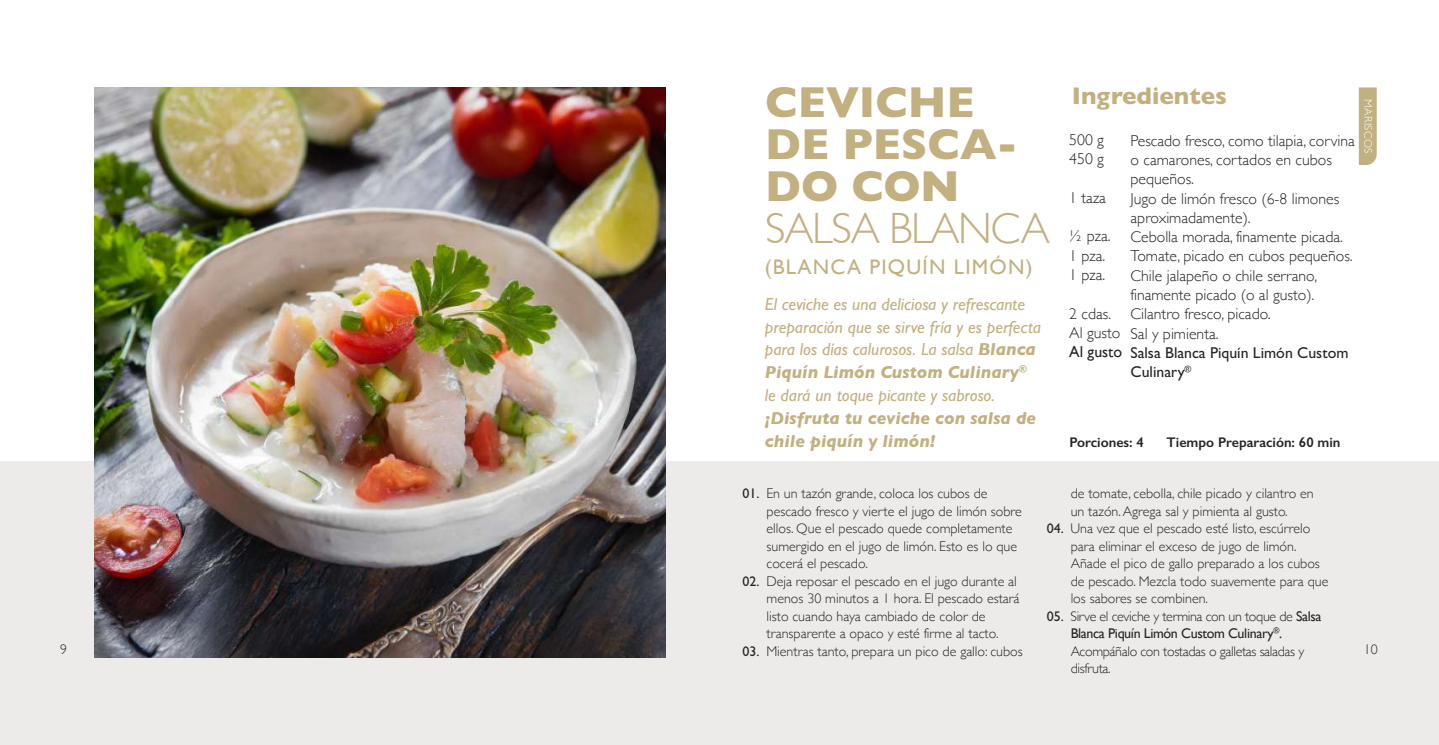
<style>
.page{position:relative;width:1439px;height:745px;background:#fff}
.page>*{position:absolute;margin:0;border:0;box-sizing:border-box;transform-origin:0 0}
.t1{font:800 43.75px/42px "Gill Sans";color:#c3b080}
.t2{font:300 43.75px "Gill Sans";letter-spacing:-.03em;color:#c3b080}
.t3{font:800 24.32px "Gill Sans";color:#c3b080}
.t4{font:21px "Gill Sans";letter-spacing:.06em;color:#c3b080}
.t5{font:italic 500 17.5px/22.8px "Gill Sans";color:#c3b080}
.t6{font:italic 800 17.5px/22.8px "Gill Sans";color:#c3b080}
.t7{font:300 15.75px/19.2px "Gill Sans";color:#262424}
.t8{font:500 15.75px/19.2px "Gill Sans";color:#262424}
.t9{font:15.75px "Gill Sans";color:#262424}
.t10{font:300 14px/17.5px "Gill Sans";color:#262424}
.t11{font:300 14px/17.5px "Gill Sans";letter-spacing:-.025em;color:#262424}
.t12{font:600 14px "Gill Sans";color:#262424}
.t13{font:300 11.03px "Gill Sans";letter-spacing:.04em;color:#fff}
.s1{font-weight:800}
.s2{font-weight:500}
.s3{font-weight:400}
</style>
<div class="page">
<div style="left:0;top:461px;width:1439px;height:283px;background:#edebea"></div>
<img style="left:94px;top:87px;width:571px;height:570px">
<svg style="left:1358px;top:87px;width:18px;height:78px"></svg>
<h1 class="t1" style="left:765px;top:81px;width:254px">CEVICHE<br>DE PESCA-<br>DO CON</h1>
<h1 class="t2" style="left:765px;top:194px;width:286px">SALSA BLANCA</h1>
<h3 class="t4" style="left:765px;top:254px;width:269px">(BLANCA PIQUÍN LIMÓN)</h3>
<p class="t5" style="left:765px;top:292px;width:278px">El ceviche es una deliciosa y refrescante preparación que se sirve fría y es perfecta para los días calurosos. La salsa <span class="s1">Blanca Piquín Limón Custom Culinary</span><sup>® </sup>le dará un toque picante y sabroso.</p>
<p class="t6" style="left:765px;top:406px;width:273px">¡Disfruta tu ceviche con salsa de chile piquín y limón!</p>
<h2 class="t3" style="left:1072px;top:82px;width:157px">Ingredientes</h2>
<p class="t7" style="left:1069px;top:129px;width:36px">500 g<br>450 g</p>
<p class="t7" style="left:1069px;top:187px;width:38px">1 taza</p>
<p class="t7" style="left:1069px;top:226px;width:43px">½ pza.<br>1 pza.<br>1 pza.</p>
<p class="t7" style="left:1069px;top:303px;width:53px">2 cdas.<br>Al gusto</p>
<p class="t9" style="left:1069px;top:342px;width:54px">Al gusto</p>
<p class="t7" style="left:1130px;top:130px;width:226px">Pescado fresco, como tilapia, corvina o camarones, cortados en cubos pequeños.<br>Jugo de limón fresco (6-8 limones aproximadamente).<br>Cebolla morada, finamente picada.<br>Tomate, picado en cubos pequeños.<br>Chile jalapeño o chile serrano, finamente picado (o al gusto).<br>Cilantro fresco, picado.<br>Sal y pimienta.</p>
<p class="t8" style="left:1130px;top:342px;width:219px">Salsa Blanca Piquín Limón Custom<br>Culinary<sup>®</sup></p>
<p class="t13" style="left:1377px;top:99px;width:56px;rotate:90deg">MARISCOS</p>
<p class="t12" style="left:1069px;top:433px;width:76px">Porciones: 4</p>
<p class="t12" style="left:1166px;top:433px;width:175px">Tiempo Preparación: 60 min</p>
<p class="t10" style="left:766px;top:483px;width:257px;text-indent:-24px"><span class="s2">01.</span> En un tazón grande, coloca los cubos de pescado fresco y vierte el jugo de limón sobre ellos. Que el pescado quede completamente sumergido en el jugo de limón. Esto es lo que cocerá el pescado.</p>
<p class="t10" style="left:766px;top:571px;width:254px;text-indent:-24px"><span class="s2">02.</span> Deja reposar el pescado en el jugo durante al menos 30 minutos a 1 hora. El pescado estará listo cuando haya cambiado de color de transparente a opaco y esté firme al tacto.</p>
<p class="t10" style="left:742px;top:641px;width:282px"><span class="s2">03.</span> Mientras tanto, prepara un pico de gallo: cubos</p>
<p class="t10" style="left:1070px;top:483px;width:245px">de tomate, cebolla, chile picado y cilantro en un tazón. Agrega sal y pimienta al gusto.</p>
<p class="t10" style="left:1070px;top:518px;width:259px;text-indent:-24px"><span class="s2">04.</span> Una vez que el pescado esté listo, escúrrelo para eliminar el exceso de jugo de limón.<br>Añade el pico de gallo preparado a los cubos de pescado. Mezcla todo suavemente para que los sabores se combinen.</p>
<p class="t11" style="left:1070px;top:606px;width:252px;text-indent:-24px"><span class="s2">05.</span> Sirve el ceviche y termina con un toque de <span class="s3">Salsa Blanca Piquín Limón Custom Culinary</span><sup>®</sup><span class="s3">.<br></span>Acompáñalo con tostadas o galletas saladas y disfruta.</p>
<p class="t10" style="left:60px;top:639px;width:8px">9</p>
<p class="t10" style="left:1363px;top:639px;width:15px">10</p>
</div>
